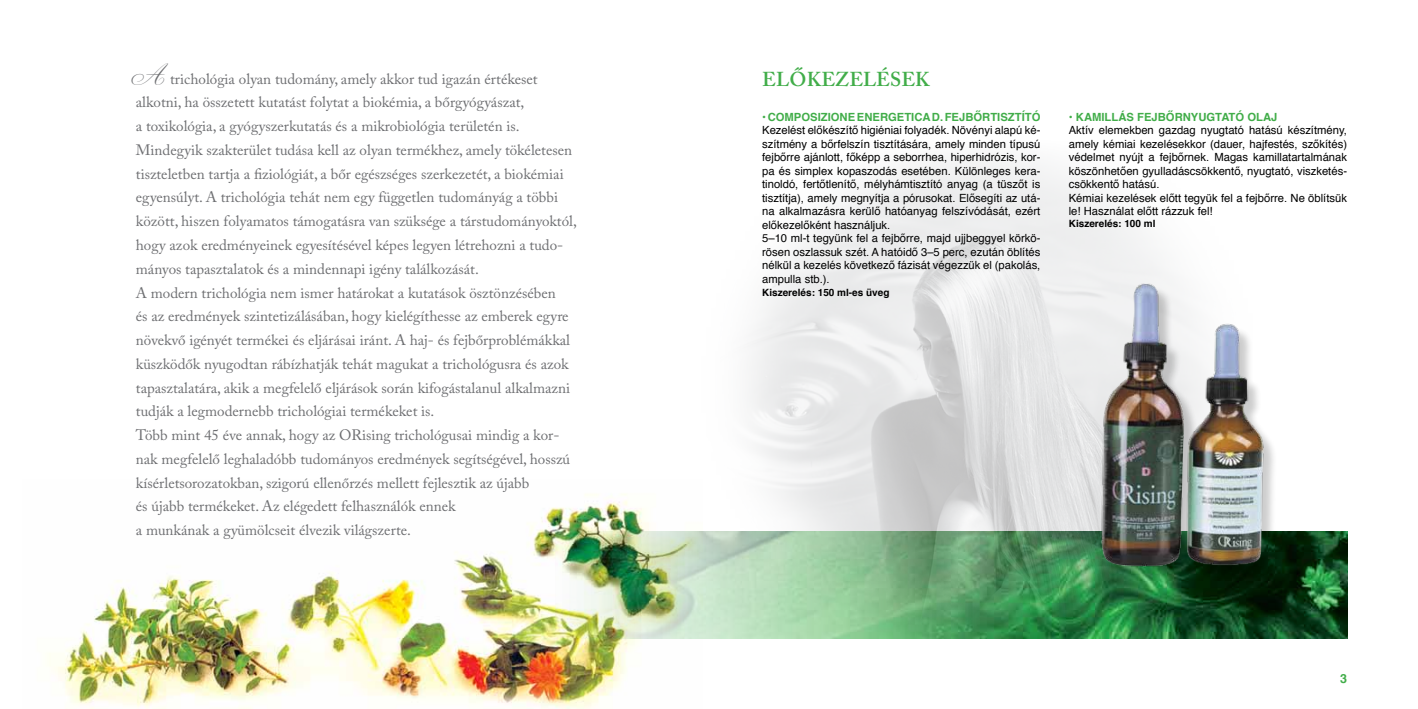
<style>
.page{position:relative;width:1418px;height:709px;background:#fff}
.page>*{position:absolute;margin:0;border:0;box-sizing:border-box;transform-origin:0 0}
.t1{font:27.5px "Champignon";color:#6d6e71}
.t2{font:600 20px "Adobe Caslon Pro";letter-spacing:.015em;color:#41ad49}
.t3{font:15px/23.8px "Adobe Caslon Pro";color:#6d6e71}
.t4{font:700 12.5px "Helvetica";color:#41ad49}
.t5{font:11.25px/13.5px "Helvetica";color:#000}
.t6{font:700 11.25px "Helvetica";color:#41ad49}
.t7{font:700 10px "Helvetica";color:#000}
</style>
<div class="page">
<img style="left:49px;top:494px;width:652px;height:215px">
<img style="left:49px;top:531px;width:1297px;height:107px">
<img style="left:701px;top:159px;width:551px;height:480px">
<img style="left:1100px;top:275px;width:177px;height:303px">
<h1 class="t1" style="left:131px;top:59px;width:35px">A</h1>
<h2 class="t2" style="left:762px;top:67px;width:169px">ELŐKEZELÉSEK</h2>
<p class="t3" style="left:136px;top:67px;width:442px;text-indent:34px">trichológia olyan tudomány, amely akkor tud igazán értékeset alkotni, ha összetett kutatást folytat a biokémia, a bőrgyógyászat,<br>a toxikológia, a gyógyszerkutatás és a mikrobiológia területén is.<br>Mindegyik szakterület tudása kell az olyan termékhez, amely tökéletesen tiszteletben tartja a fiziológiát, a bőr egészséges szerkezetét, a biokémiai egyensúlyt. A trichológia tehát nem egy független tudományág a többi között, hiszen folyamatos támogatásra van szüksége a társtudományoktól, hogy azok eredményeinek egyesítésével képes legyen létrehozni a tudo&shy;mányos tapasztalatok és a mindennapi igény találkozását.<br>A modern trichológia nem ismer határokat a kutatások ösztönzésében<br>és az eredmények szintetizálásában, hogy kielégíthesse az emberek egyre növekvő igényét termékei és eljárásai iránt. A haj- és fejbőrproblémákkal küszködők nyugodtan rábízhatják tehát magukat a trichológusra és azok tapasztalatára, akik a megfelelő eljárások során kifogástalanul alkalmazni tudják a legmodernebb trichológiai termékeket is.<br>Több mint 45 éve annak, hogy az ORising trichológusai mindig a kor&shy;nak megfelelő leghaladóbb tudományos eredmények segítségével, hosszú kísérletsorozatokban, szigorú ellenőrzés mellett fejlesztik az újabb<br>és újabb termékeket. Az elégedett felhasználók ennek<br>a munkának a gyümölcseit élvezik világszerte.</p>
<p class="t6" style="left:762px;top:107px;width:228px">• COMPOSIZIONE ENERGETICA D. fejbőrtiszt</p>
<p class="t6" style="left:1021px;top:107px;width:20px">ító</p>
<p class="t5" style="left:762px;top:124px;width:280px">Kezelést előkészítő higiéniai folyadék. Növényi alapú ké&shy;szítmény a bőrfelszín tisztítására, amely minden típusú fejbőrre ajánlott, főképp a seborrhea, hiperhidrózis, kor&shy;pa és simplex kopaszodás esetében. Különleges kera&shy;tinoldó, fertőtlenítő, mélyhámtisztító anyag (a tüszőt is tisztítja), amely megnyítja a pórusokat. Elősegíti az utá&shy;na alkalmazásra kerülő hatóanyag felszívódását, ezért előkezelőként használjuk.<br>5–10 ml-t tegyünk fel a fejbőrre, majd ujjbeggyel körkö&shy;rösen oszlassuk szét. A hatóidő 3–5 perc, ezután öblítés nélkül a kezelés következő fázisát végezzük el (pakolás, ampulla stb.).</p>
<p class="t7" style="left:762px;top:284px;width:129px">Kiszerelés: 150 ml-es üveg</p>
<p class="t6" style="left:1068px;top:107px;width:23px">• Kami</p>
<p class="t6" style="left:1104px;top:107px;width:110px">llás fejbőrnyugtat</p>
<p class="t6" style="left:1235px;top:107px;width:43px">ó olaj</p>
<p class="t5" style="left:1068px;top:124px;width:280px">Aktív elemekben gazdag nyugtató hatású készítmény, amely kémiai kezelésekkor (dauer, hajfestés, szőkítés) védelmet nyújt a fejbőrnek. Magas kamillatartalmának köszönhetően gyulladáscsökkentő, nyugtató, viszketés&shy;csökkentő hatású.<br>Kémiai kezelések előtt tegyük fel a fejbőrre. Ne öblítsük le! Használat előtt rázzuk fel!</p>
<p class="t7" style="left:1068px;top:215px;width:88px">Kiszerelés: 100 ml</p>
<p class="t4" style="left:1340px;top:668px;width:8px">3</p>
</div>
